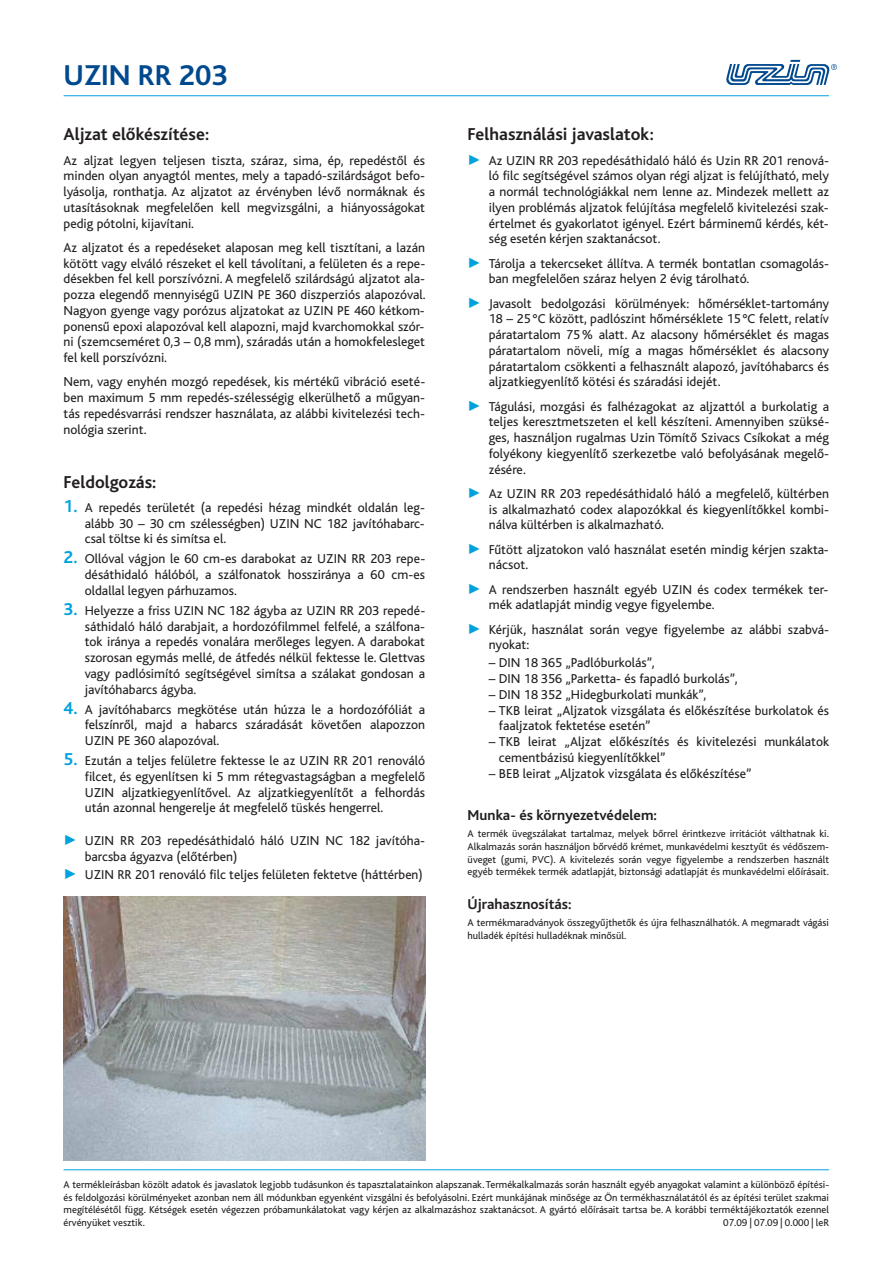
<style>
.page{position:relative;width:893px;height:1263px;background:#fff}
.page>*{position:absolute;margin:0;border:0;box-sizing:border-box;transform-origin:0 0}
.t1{font:700 30px "Bliss CE";color:#00498f}
.t2{font:700 18px "Bliss CE";color:#231f20}
.t3{font:700 15px "Bliss CE";color:#231f20}
.t4{font:13.5px/15.8px "Bliss CE";color:#231f20;text-align:justify}
.t5{font:10.5px/12.8px "Bliss CE";color:#231f20;text-align:justify}
.s1{font-weight:700;font-size:18px;color:#00a2de}
.s2{color:#00a2de}
</style>
<div class="page">
<svg style="left:726px;top:60px;width:111px;height:25px"></svg>
<hr style="left:64px;top:1169px;width:765px;height:1px;background:#00a2de">
<hr style="left:64px;top:95px;width:765px;height:1px;background:#00a2de">
<img style="left:64px;top:896px;width:361px;height:265px">
<h1 class="t1" style="left:64px;top:64px;width:166px">UZIN RR 203</h1>
<h2 class="t2" style="left:64px;top:128px;width:147px">Aljzat előkészítése:</h2>
<p class="t4" style="left:64px;top:154px;width:363px">Az aljzat legyen teljesen tiszta, száraz, sima, ép, repedéstől és minden olyan anyagtól mentes, mely a tapadó-szilárdságot befo&shy;lyásolja, ronthatja. Az aljzatot az érvényben lévő normáknak és utasításoknak megfelelően kell megvizsgálni, a hiányosságokat pedig pótolni, kijavítani.</p>
<p class="t4" style="left:64px;top:241px;width:363px">Az aljzatot és a repedéseket alaposan meg kell tisztítani, a lazán kötött vagy elváló részeket el kell távolítani, a felületen és a repe&shy;désekben fel kell porszívózni. A megfelelő szilárdságú aljzatot ala&shy;pozza elegendő mennyiségű UZIN PE 360 diszperziós alapozóval.<br>Nagyon gyenge vagy porózus aljzatokat az UZIN PE 460 kétkom&shy;ponensű epoxi alapozóval kell alapozni, majd kvarchomokkal szór&shy;ni (szemcseméret 0,3 – 0,8 mm), száradás után a homokfelesleget fel kell porszívózni.</p>
<p class="t4" style="left:64px;top:375px;width:363px">Nem, vagy enyhén mozgó repedések, kis mértékű vibráció eseté&shy;ben maximum 5 mm repedés-szélességig elkerülhető a műgyan&shy;tás repedésvarrási rendszer használata, az alábbi kivitelezési tech&shy;nológia szerint.</p>
<h2 class="t2" style="left:64px;top:475px;width:94px">Feldolgozás:</h2>
<p class="t4" style="left:85px;top:501px;width:342px;text-indent:-21px"><span class="s1">1.</span> A repedés területét (a repedési hézag mindkét oldalán leg&shy;alább 30 – 30 cm szélességben) UZIN NC 182 javítóhabarc&shy;csal töltse ki és simítsa el.</p>
<p class="t4" style="left:85px;top:552px;width:342px;text-indent:-21px"><span class="s1">2.</span> Ollóval vágjon le 60 cm-es darabokat az UZIN RR 203 repe&shy;désáthidaló hálóból, a szálfonatok hossziránya a 60 cm-es oldallal legyen párhuzamos.</p>
<p class="t4" style="left:85px;top:604px;width:342px;text-indent:-21px"><span class="s1">3.</span> Helyezze a friss UZIN NC 182 ágyba az UZIN RR 203 repedé&shy;sáthidaló háló darabjait, a hordozófilmmel felfelé, a szálfona&shy;tok iránya a repedés vonalára merőleges legyen. A darabokat szorosan egymás mellé, de átfedés nélkül fektesse le. Glettvas vagy padlósimító segítségével simítsa a szálakat gondosan a javítóhabarcs ágyba.</p>
<p class="t4" style="left:85px;top:703px;width:342px;text-indent:-21px"><span class="s1">4.</span> A javítóhabarcs megkötése után húzza le a hordozófóliát a felszínről, majd a habarcs száradását követően alapozzon UZIN PE 360 alapozóval.</p>
<p class="t4" style="left:85px;top:754px;width:342px;text-indent:-21px"><span class="s1">5.</span> Ezután a teljes felületre fektesse le az UZIN RR 201 renováló filcet, és egyenlítsen ki 5 mm rétegvastagságban a megfelelő UZIN aljzatkiegyenlítővel. Az aljzatkiegyenlítőt a felhordás után azonnal hengerelje át megfelelő tüskés hengerrel.</p>
<p class="t4" style="left:85px;top:834px;width:342px;text-indent:-21px"><span class="s2">✓</span> UZIN RR 203 repedésáthidaló háló UZIN NC 182 javítóha&shy;barcsba ágyazva (előtérben)</p>
<p class="t4" style="left:64px;top:868px;width:361px"><span class="s2">✓</span> UZIN RR 201 renováló filc teljes felületen fektetve (háttérben)</p>
<h2 class="t2" style="left:468px;top:128px;width:188px">Felhasználási javaslatok:</h2>
<p class="t4" style="left:489px;top:154px;width:342px;text-indent:-21px"><span class="s2">✓</span> Az UZIN RR 203 repedésáthidaló háló és Uzin RR 201 renová&shy;ló filc segítségével számos olyan régi aljzat is felújítható, mely a normál technológiákkal nem lenne az. Mindezek mellett az ilyen problémás aljzatok felújítása megfelelő kivitelezési szak&shy;értelmet és gyakorlatot igényel. Ezért bárminemű kérdés, két&shy;ség esetén kérjen szaktanácsot.</p>
<p class="t4" style="left:489px;top:257px;width:342px;text-indent:-21px"><span class="s2">✓</span> Tárolja a tekercseket állítva. A termék bontatlan csomagolás&shy;ban megfelelően száraz helyen 2 évig tárolható.</p>
<p class="t4" style="left:489px;top:297px;width:342px;text-indent:-21px"><span class="s2">✓</span> Javasolt bedolgozási körülmények: hőmérséklet-tartomány 18 – 25 °C között, padlószint hőmérséklete 15 °C felett, relatív páratartalom 75 % alatt. Az alacsony hőmérséklet és magas páratartalom növeli, míg a magas hőmérséklet és alacsony páratartalom csökkenti a felhasznált alapozó, javítóhabarcs és aljzatkiegyenlítő kötési és száradási idejét.</p>
<p class="t4" style="left:489px;top:400px;width:342px;text-indent:-21px"><span class="s2">✓</span> Tágulási, mozgási és falhézagokat az aljzattól a burkolatig a teljes keresztmetszeten el kell készíteni. Amennyiben szüksé&shy;ges, használjon rugalmas Uzin Tömítő Szivacs Csíkokat a még folyékony kiegyenlítő szerkezetbe való befolyásának megelő&shy;zésére.</p>
<p class="t4" style="left:489px;top:487px;width:342px;text-indent:-21px"><span class="s2">✓</span> Az UZIN RR 203 repedésáthidaló háló a megfelelő, kültérben is alkalmazható codex alapozókkal és kiegyenlítőkkel kombi&shy;nálva kültérben is alkalmazható.</p>
<p class="t4" style="left:489px;top:543px;width:341px;text-indent:-21px"><span class="s2">✓</span> Fűtött aljzatokon való használat esetén mindig kérjen szakta&shy;nácsot.</p>
<p class="t4" style="left:489px;top:583px;width:341px;text-indent:-21px"><span class="s2">✓</span> A rendszerben használt egyéb UZIN és codex termékek ter&shy;mék adatlapját mindig vegye figyelembe.</p>
<p class="t4" style="left:489px;top:623px;width:342px;text-indent:-21px"><span class="s2">✓</span> Kérjük, használat során vegye figyelembe az alábbi szabvá&shy;nyokat:</p>
<p class="t4" style="left:489px;top:656px;width:167px">– DIN 18 365 „Padlóburkolás”,</p>
<p class="t4" style="left:489px;top:672px;width:250px">– DIN 18 356 „Parketta- és fapadló burkolás”,</p>
<p class="t4" style="left:489px;top:688px;width:219px">– DIN 18 352 „Hidegburkolati munkák”,</p>
<p class="t4" style="left:499px;top:703px;width:332px;text-indent:-10px">– TKB leirat „Aljzatok vizsgálata és előkészítése burkolatok és faaljzatok fektetése esetén”</p>
<p class="t4" style="left:499px;top:735px;width:332px;text-indent:-10px">– TKB leirat „Aljzat előkészítés és kivitelezési munkálatok cementbázisú kiegyenlítőkkel”</p>
<p class="t4" style="left:489px;top:766px;width:264px">– BEB leirat „Aljzatok vizsgálata és előkészítése”</p>
<p class="t3" style="left:468px;top:809px;width:191px">Munka- és környezetvédelem:</p>
<p class="t5" style="left:468px;top:828px;width:363px">A termék üvegszálakat tartalmaz, melyek bőrrel érintkezve irritációt válthatnak ki.<br>Alkalmazás során használjon bőrvédő krémet, munkavédelmi kesztyűt és védőszem&shy;üveget (gumi, PVC). A kivitelezés során vegye figyelembe a rendszerben használt egyéb termékek termék adatlapját, biztonsági adatlapját és munkavédelmi előírásait.</p>
<p class="t3" style="left:468px;top:899px;width:106px">Újrahasznosítás:</p>
<p class="t5" style="left:468px;top:917px;width:363px">A termékmaradványok összegyűjthetők és újra felhasználhatók. A megmaradt vágási hulladék építési hulladéknak minősül.</p>
<p class="t5" style="left:64px;top:1179px;width:767px">A termékleírásban közölt adatok és javaslatok legjobb tudásunkon és tapasztalatainkon alapszanak. Termékalkalmazás során használt egyéb anyagokat valamint a különböző építési&shy;és feldolgozási körülményeket azonban nem áll módunkban egyenként vizsgálni és befolyásolni. Ezért munkájának minősége az Ön termékhasználatától és az építési terület szakmai megítélésétől függ. Kétségek esetén végezzen próbamunkálatokat vagy kérjen az alkalmazáshoz szaktanácsot. A gyártó előírásait tartsa be. A korábbi terméktájékoztatók ezennel érvényüket vesztik.</p>
<p class="t5" style="left:723px;top:1217px;width:107px">07.09 | 07.09 | 0.000 | leR</p>
</div>
